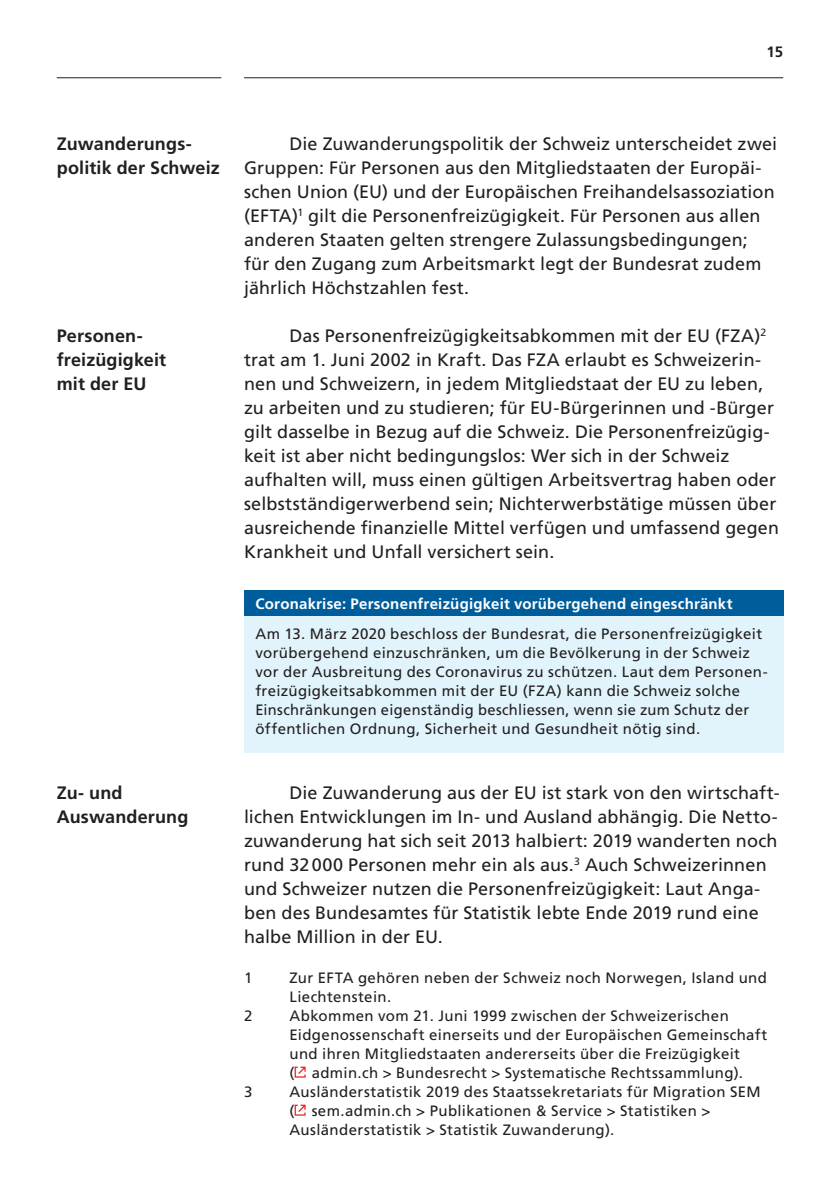
<style>
.page{position:relative;width:840px;height:1191px;background:#fff}
.page>*{position:absolute;margin:0;border:0;box-sizing:border-box;transform-origin:0 0}
.t1{font:18px/24px "Frutiger LT Pro";letter-spacing:.01em;color:#231f20}
.t2{font:700 18px/24px "Frutiger LT Pro";letter-spacing:.01em;color:#231f20}
.t3{font:15px/19px "Frutiger LT Pro";letter-spacing:.025em;color:#231f20}
.t4{font:700 15px "Frutiger LT Pro";letter-spacing:.015em;color:#fff}
.t5{font:700 15px "Frutiger LT Pro";color:#231f20}
</style>
<div class="page">
<hr style="left:244px;top:77px;width:538px;height:1px;background:#231f20">
<hr style="left:57px;top:77px;width:164px;height:1px;background:#231f20">
<div style="left:244px;top:590px;width:538px;height:26px;background:#005d9c"></div>
<div style="left:244px;top:616px;width:538px;height:136px;background:#e1f4fc"></div>
<svg style="left:294px;top:1066px;width:11px;height:11px"></svg>
<svg style="left:294px;top:1104px;width:11px;height:11px"></svg>
<p class="t5" style="left:766px;top:46px;width:18px">15</p>
<h3 class="t2" style="left:57px;top:134px;width:164px">Zuwanderungs&shy;politik der Schweiz</h3>
<h3 class="t2" style="left:57px;top:326px;width:111px">Personen&shy;freizügigkeit mit der EU</h3>
<h3 class="t2" style="left:57px;top:782px;width:133px">Zu- und<br>Auswanderung</h3>
<p class="t1" style="left:244px;top:132px;width:534px;text-indent:45px">Die Zuwanderungspolitik der Schweiz unterscheidet zwei Gruppen: Für Personen aus den Mitgliedstaaten der Europäi&shy;schen Union (EU) und der Europäischen Freihandelsassoziation (EFTA)<sup>1</sup> gilt die Personenfreizügigkeit. Für Personen aus allen anderen Staaten gelten strengere Zulassungsbedingungen; für den Zugang zum Arbeitsmarkt legt der Bundesrat zudem jährlich Höchstzahlen fest.</p>
<p class="t1" style="left:244px;top:324px;width:536px;text-indent:45px">Das Personenfreizügigkeitsabkommen mit der EU (FZA)<sup>2 </sup>trat am 1. Juni 2002 in Kraft. Das FZA erlaubt es Schweizerin&shy;nen und Schweizern, in jedem Mitgliedstaat der EU zu leben, zu arbeiten und zu studieren; für EU-Bürgerinnen und -Bürger gilt dasselbe in Bezug auf die Schweiz. Die Personenfreizügig&shy;keit ist aber nicht bedingungslos: Wer sich in der Schweiz aufhalten will, muss einen gültigen Arbeitsvertrag haben oder selbstständigerwerbend sein; Nichterwerbstätige müssen über ausreichende finanzielle Mittel verfügen und umfassend gegen Krankheit und Unfall versichert sein.</p>
<h4 class="t4" style="left:255px;top:598px;width:478px">Coronakrise: Personenfreizügigkeit vorübergehend eingeschränkt</h4>
<p class="t3" style="left:255px;top:624px;width:513px">Am 13. März 2020 beschloss der Bundesrat, die Personenfreizügigkeit vorübergehend einzuschränken, um die Bevölkerung in der Schweiz vor der Ausbreitung des Coronavirus zu schützen. Laut dem Personen&shy;freizügigkeitsabkommen mit der EU (FZA) kann die Schweiz solche Einschränkungen eigenständig beschliessen, wenn sie zum Schutz der öffentlichen Ordnung, Sicherheit und Gesundheit nötig sind.</p>
<p class="t1" style="left:244px;top:780px;width:537px;text-indent:45px">Die Zuwanderung aus der EU ist stark von den wirtschaft&shy;lichen Entwicklungen im In- und Ausland abhängig. Die Netto&shy;zuwanderung hat sich seit 2013 halbiert: 2019 wanderten noch rund 32000 Personen mehr ein als aus.<sup>3</sup> Auch Schweizerinnen und Schweizer nutzen die Personenfreizügigkeit: Laut Anga&shy;ben des Bundesamtes für Statistik lebte Ende 2019 rund eine halbe Million in der EU.</p>
<p class="t3" style="left:244px;top:968px;width:10px">1</p>
<p class="t3" style="left:289px;top:968px;width:479px">Zur EFTA gehören neben der Schweiz noch Norwegen, Island und<br>Liechtenstein.</p>
<p class="t3" style="left:244px;top:1006px;width:10px">2</p>
<p class="t3" style="left:289px;top:1006px;width:479px">Abkommen vom 21. Juni 1999 zwischen der Schweizerischen Eidgenossenschaft einerseits und der Europäischen Gemeinschaft und ihren Mitgliedstaaten andererseits über die Freizügigkeit<br>( admin.ch &gt; Bundesrecht &gt; Systematische Rechtssammlung).</p>
<p class="t3" style="left:244px;top:1082px;width:10px">3</p>
<p class="t3" style="left:289px;top:1082px;width:472px">Ausländerstatistik 2019 des Staatssekretariats für Migration SEM ( sem.admin.ch &gt; Publikationen &amp; Service &gt; Statistiken &gt;<br>Ausländerstatistik &gt; Statistik Zuwanderung).</p>
</div>
